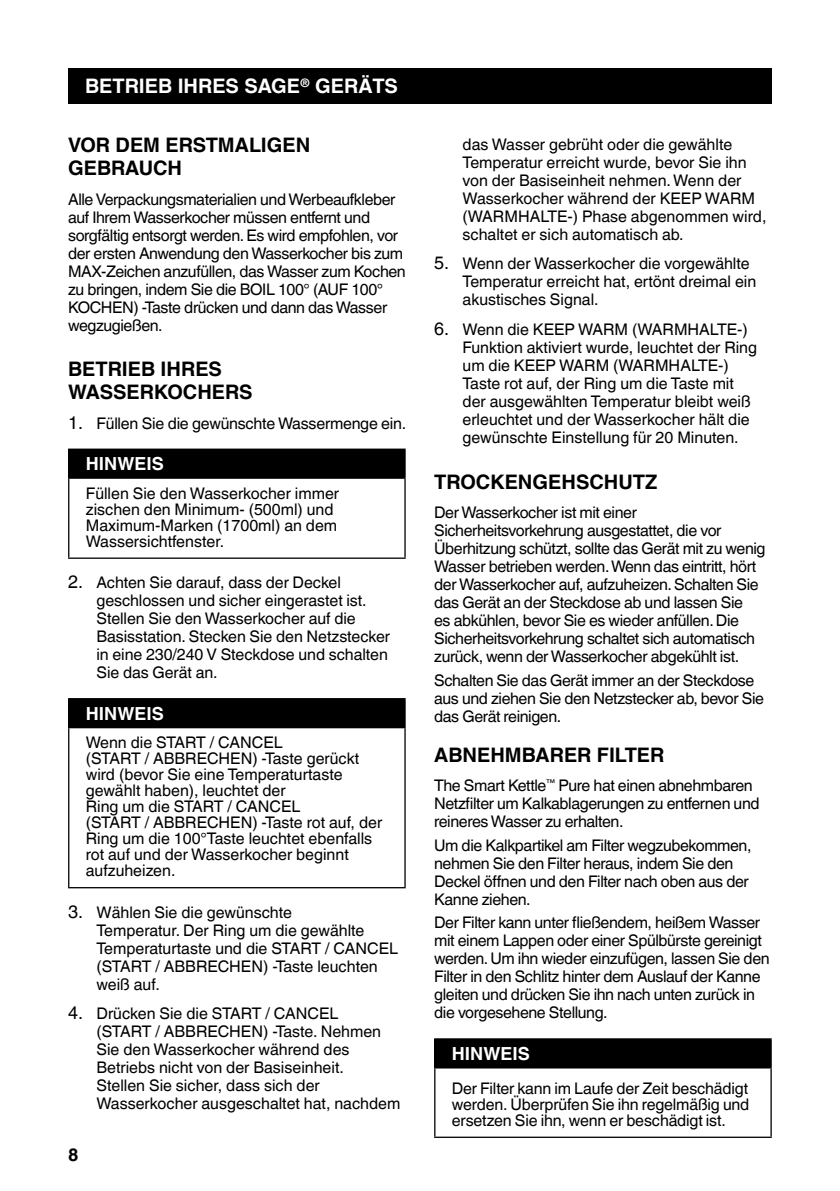
<style>
.page{position:relative;width:840px;height:1191px;background:#fff}
.page>*{position:absolute;margin:0;border:0;box-sizing:border-box;transform-origin:0 0}
.t1{font:700 20px/23px "Helvetica World";color:#000}
.t2{font:700 20px "Helvetica World";color:#fff}
.t3{font:700 18px "Helvetica World";color:#fff}
.t4{font:700 18px "Helvetica World";color:#000}
.t5{font:16px/18px "Helvetica World";letter-spacing:-.015em;color:#000}
.s1{font-size:18px}
</style>
<div class="page">
<div style="left:68px;top:68px;width:703px;height:36px;background:#000"></div>
<div style="left:69px;top:449px;width:336px;height:29px;background:#000"></div>
<svg style="left:68px;top:450px;width:1px;height:27px"></svg>
<hr style="left:68px;top:448px;width:337px;height:2px;background:#000">
<hr style="left:68px;top:479px;width:1px;height:78px;background:#000">
<hr style="left:404px;top:479px;width:1px;height:78px;background:#000">
<hr style="left:68px;top:557px;width:337px;height:2px;background:#000">
<hr style="left:68px;top:477px;width:337px;height:2px;background:#000">
<div style="left:69px;top:698px;width:336px;height:29px;background:#000"></div>
<svg style="left:68px;top:699px;width:1px;height:28px"></svg>
<hr style="left:68px;top:698px;width:337px;height:1px;background:#000">
<hr style="left:68px;top:728px;width:1px;height:159px;background:#000">
<hr style="left:404px;top:728px;width:1px;height:159px;background:#000">
<hr style="left:68px;top:887px;width:337px;height:1px;background:#000">
<hr style="left:68px;top:727px;width:337px;height:1px;background:#000">
<div style="left:434px;top:1039px;width:336px;height:28px;background:#000"></div>
<svg style="left:770px;top:1039px;width:1px;height:28px"></svg>
<hr style="left:434px;top:1038px;width:337px;height:1px;background:#000">
<hr style="left:434px;top:1068px;width:1px;height:68px;background:#000">
<hr style="left:770px;top:1068px;width:1px;height:68px;background:#000">
<hr style="left:434px;top:1136px;width:337px;height:2px;background:#000">
<hr style="left:434px;top:1067px;width:337px;height:1px;background:#000">
<p class="t2" style="left:85px;top:75px;width:314px">BETRIEB IHRES SAGE<sup>®</sup> GERÄTS</p>
<p class="t1" style="left:68px;top:134px;width:244px">VOR DEM ERSTMALIGEN<br>GEBRAUCH</p>
<p class="t5" style="left:68px;top:190px;width:339px">Alle Verpackungsmaterialien und Werbeaufkleber auf Ihrem Wasserkocher müssen entfernt und sorgfältig entsorgt werden. Es wird empfohlen, vor der ersten Anwendung den Wasserkocher bis zum MAX-Zeichen anzufüllen, das Wasser zum Kochen zu bringen, indem Sie die BOIL 100° (AUF 100° KOCHEN) -Taste drücken und dann das Wasser wegzugießen.</p>
<p class="t1" style="left:68px;top:358px;width:186px">BETRIEB IHRES<br>WASSERKOCHERS</p>
<p class="t5" style="left:68px;top:414px;width:339px"><span class="s1">1.</span> Füllen Sie die gewünschte Wassermenge ein.</p>
<p class="t3" style="left:86px;top:453px;width:79px">HINWEIS</p>
<p class="t5" style="left:86px;top:485px;width:255px;line-height:16px">Füllen Sie den Wasserkocher immer zischen den Minimum- (500ml) und<br>Maximum-Marken (1700ml) an dem<br>Wassersichtfenster.</p>
<p class="t5" style="left:96px;top:573px;width:295px;text-indent:-28px"><span class="s1">2.</span> Achten Sie darauf, dass der Deckel geschlossen und sicher eingerastet ist.<br>Stellen Sie den Wasserkocher auf die Basisstation. Stecken Sie den Netzstecker in eine 230/240 V Steckdose und schalten Sie das Gerät an.</p>
<p class="t3" style="left:86px;top:703px;width:79px">HINWEIS</p>
<p class="t5" style="left:86px;top:735px;width:298px;line-height:16px">Wenn die START / CANCEL<br>(START / ABBRECHEN) -Taste gerückt wird (bevor Sie eine Temperaturtaste gewählt haben), leuchtet der<br>Ring um die START / CANCEL<br>(START / ABBRECHEN) -Taste rot auf, der<br>Ring um die 100°Taste leuchtet ebenfalls rot auf und der Wasserkocher beginnt aufzuheizen.</p>
<p class="t5" style="left:96px;top:903px;width:303px;text-indent:-28px"><span class="s1">3.</span> Wählen Sie die gewünschte<br>Temperatur. Der Ring um die gewählte<br>Temperaturtaste und die START / CANCEL (START / ABBRECHEN) -Taste leuchten weiß auf.</p>
<p class="t5" style="left:96px;top:1004px;width:305px;text-indent:-28px"><span class="s1">4.</span> Drücken Sie die START / CANCEL<br>(START / ABBRECHEN) -Taste. Nehmen Sie den Wasserkocher während des Betriebs nicht von der Basiseinheit.<br>Stellen Sie sicher, dass sich der Wasserkocher ausgeschaltet hat, nachdem</p>
<p class="t4" style="left:68px;top:1143px;width:12px">8</p>
<p class="t5" style="left:462px;top:135px;width:305px">das Wasser gebrüht oder die gewählte Temperatur erreicht wurde, bevor Sie ihn von der Basiseinheit nehmen. Wenn der Wasserkocher während der KEEP WARM (WARMHALTE-) Phase abgenommen wird, schaltet er sich automatisch ab.</p>
<p class="t5" style="left:462px;top:255px;width:295px;text-indent:-28px"><span class="s1">5.</span> Wenn der Wasserkocher die vorgewählte<br>Temperatur erreicht hat, ertönt dreimal ein akustisches Signal.</p>
<p class="t5" style="left:462px;top:320px;width:296px;text-indent:-28px"><span class="s1">6.</span> Wenn die KEEP WARM (WARMHALTE-)<br>Funktion aktiviert wurde, leuchtet der Ring um die KEEP WARM (WARMHALTE-)<br>Taste rot auf, der Ring um die Taste mit der ausgewählten Temperatur bleibt weiß erleuchtet und der Wasserkocher hält die gewünschte Einstellung für 20 Minuten.</p>
<p class="t1" style="left:434px;top:470px;width:224px">TROCKENGEHSCHUTZ</p>
<p class="t5" style="left:434px;top:503px;width:332px">Der Wasserkocher ist mit einer Sicherheitsvorkehrung ausgestattet, die vor Überhitzung schützt, sollte das Gerät mit zu wenig Wasser betrieben werden. Wenn das eintritt, hört der Wasserkocher auf, aufzuheizen. Schalten Sie das Gerät an der Steckdose ab und lassen Sie<br>es abkühlen, bevor Sie es wieder anfüllen. Die Sicherheitsvorkehrung schaltet sich automatisch zurück, wenn der Wasserkocher abgekühlt ist.</p>
<p class="t5" style="left:434px;top:671px;width:331px">Schalten Sie das Gerät immer an der Steckdose aus und ziehen Sie den Netzstecker ab, bevor Sie das Gerät reinigen.</p>
<p class="t1" style="left:434px;top:743px;width:231px">ABNEHMBARER FILTER</p>
<p class="t5" style="left:434px;top:776px;width:327px">The Smart Kettle<sup>™</sup> Pure hat einen abnehmbaren<br>Netzfilter um Kalkablagerungen zu entfernen und reineres Wasser zu erhalten.</p>
<p class="t5" style="left:434px;top:836px;width:318px">Um die Kalkpartikel am Filter wegzubekommen, nehmen Sie den Filter heraus, indem Sie den Deckel öffnen und den Filter nach oben aus der Kanne ziehen.</p>
<p class="t5" style="left:434px;top:914px;width:337px">Der Filter kann unter fließendem, heißem Wasser mit einem Lappen oder einer Spülbürste gereinigt werden. Um ihn wieder einzufügen, lassen Sie den Filter in den Schlitz hinter dem Auslauf der Kanne gleiten und drücken Sie ihn nach unten zurück in die vorgesehene Stellung.</p>
<p class="t3" style="left:451px;top:1043px;width:79px">HINWEIS</p>
<p class="t5" style="left:451px;top:1080px;width:299px;line-height:16px;text-align:justify">Der Filter kann im Laufe der Zeit beschädigt werden. Überprüfen Sie ihn regelmäßig und ersetzen Sie ihn, wenn er beschädigt ist.</p>
</div>
